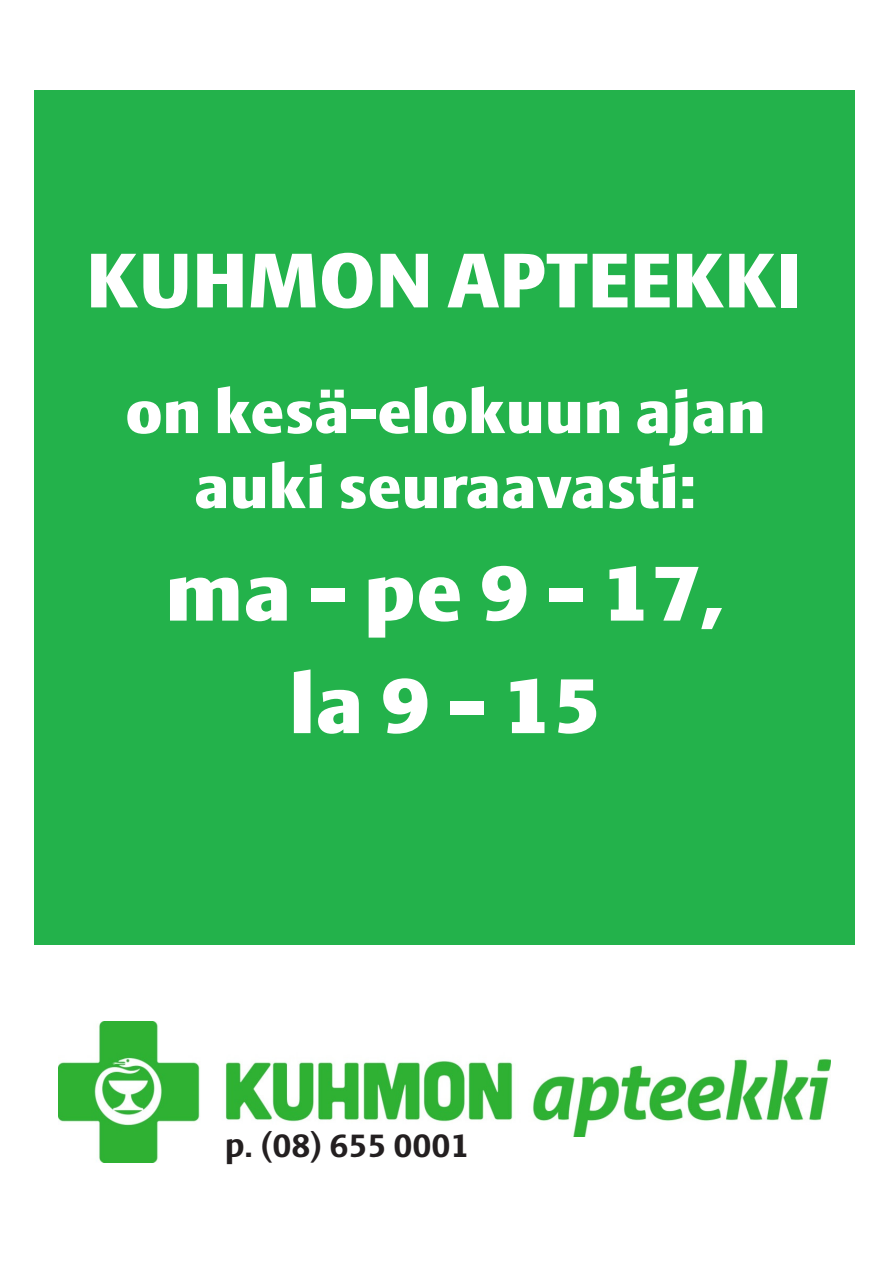
<style>
.page{position:relative;width:893px;height:1263px;background:#fff}
.page>*{position:absolute;margin:0;border:0;box-sizing:border-box;transform-origin:0 0}
.apteekki_fontti_2{font:900 82.5px "Skoda Sans Pro";color:#fff;scale:1.05 1}
.apteekki_fontti_2-2{font:900 75.9px "Skoda Sans Pro";color:#fff}
.apteekki_fontti_2-3{font:900 60.75px "Skoda Sans Pro";color:#fff;scale:1.05 1}
.t1{font:700 34.5px "Skoda Sans Pro";color:#231f20}
</style>
<div class="page">
<img style="left:59px;top:1022px;width:771px;height:140px">
<div style="left:222px;top:1137px;width:454px;height:31px;background:#fff"></div>
<div style="left:34px;top:90px;width:821px;height:854px;background:#23b24b"></div>
<p class="apteekki_fontti_2-2" style="left:86px;top:236px;width:717px">KUHMON APTEEKKI</p>
<p class="apteekki_fontti_2-3" style="left:125px;top:376px;width:612px">on kesä-elokuun ajan</p>
<p class="apteekki_fontti_2-3" style="left:194px;top:451px;width:481px">auki seuraavasti:</p>
<p class="apteekki_fontti_2" style="left:165px;top:543px;width:535px">ma - pe 9 - 17,</p>
<p class="apteekki_fontti_2" style="left:289px;top:655px;width:299px">la 9 - 15</p>
<p class="t1" style="left:225px;top:1125px;width:246px">p. (08) 655 0001</p>
</div>
